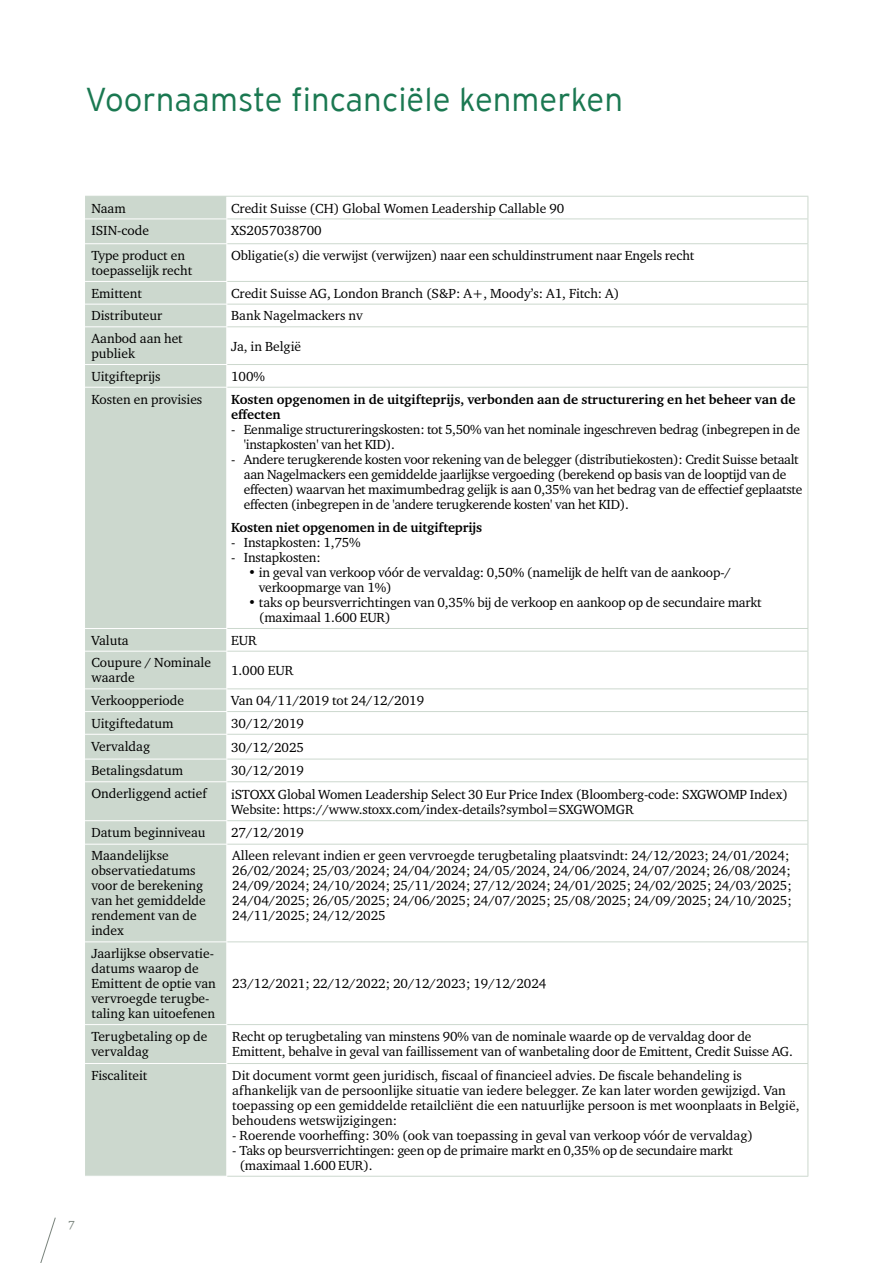
<style>
.page{position:relative;width:893px;height:1263px;background:#fff}
.page>*{position:absolute;margin:0;border:0;box-sizing:border-box;transform-origin:0 0}
.t1{font:300 33px "Interstate";color:#1a7851}
.t2{font:13.5px/15px "Charter ITC Pro";letter-spacing:-.005em;color:#000}
.t3{font:700 13.5px/15px "Charter ITC Pro";color:#000}
.t4{font:12px "Charter ITC Pro";color:#79837c}
</style>
<div class="page">
<svg style="left:40px;top:1217px;width:16px;height:46px"></svg>
<div style="left:85px;top:197px;width:141px;height:979px;background:#ccd8ce"></div>
<hr style="left:227px;top:219px;width:581px;height:1px;background:#ccd8ce">
<svg style="left:807px;top:197px;width:1px;height:46px"></svg>
<hr style="left:807px;top:244px;width:1px;height:37px;background:#ccd8ce">
<svg style="left:807px;top:282px;width:1px;height:44px"></svg>
<hr style="left:807px;top:327px;width:1px;height:37px;background:#ccd8ce">
<svg style="left:807px;top:365px;width:1px;height:22px"></svg>
<hr style="left:807px;top:388px;width:1px;height:240px;background:#ccd8ce">
<svg style="left:807px;top:629px;width:1px;height:22px"></svg>
<hr style="left:807px;top:651px;width:1px;height:37px;background:#ccd8ce">
<svg style="left:807px;top:689px;width:1px;height:92px"></svg>
<hr style="left:807px;top:782px;width:1px;height:38px;background:#ccd8ce">
<svg style="left:807px;top:821px;width:1px;height:23px"></svg>
<hr style="left:807px;top:844px;width:1px;height:97px;background:#ccd8ce">
<hr style="left:807px;top:942px;width:1px;height:82px;background:#ccd8ce">
<hr style="left:807px;top:1025px;width:1px;height:38px;background:#ccd8ce">
<hr style="left:807px;top:1064px;width:1px;height:112px;background:#ccd8ce">
<hr style="left:227px;top:243px;width:581px;height:1px;background:#ccd8ce">
<hr style="left:227px;top:281px;width:581px;height:1px;background:#ccd8ce">
<hr style="left:227px;top:304px;width:581px;height:1px;background:#ccd8ce">
<hr style="left:227px;top:326px;width:581px;height:1px;background:#ccd8ce">
<hr style="left:227px;top:364px;width:581px;height:1px;background:#ccd8ce">
<hr style="left:227px;top:387px;width:581px;height:1px;background:#ccd8ce">
<hr style="left:227px;top:628px;width:581px;height:1px;background:#ccd8ce">
<hr style="left:227px;top:651px;width:581px;height:1px;background:#ccd8ce">
<hr style="left:227px;top:688px;width:581px;height:1px;background:#ccd8ce">
<hr style="left:227px;top:711px;width:581px;height:1px;background:#ccd8ce">
<hr style="left:227px;top:734px;width:581px;height:1px;background:#ccd8ce">
<hr style="left:227px;top:759px;width:581px;height:1px;background:#ccd8ce">
<hr style="left:227px;top:781px;width:581px;height:1px;background:#ccd8ce">
<hr style="left:227px;top:820px;width:581px;height:1px;background:#ccd8ce">
<hr style="left:227px;top:844px;width:581px;height:1px;background:#ccd8ce">
<hr style="left:227px;top:941px;width:581px;height:1px;background:#ccd8ce">
<hr style="left:227px;top:1024px;width:581px;height:1px;background:#ccd8ce">
<hr style="left:227px;top:1063px;width:581px;height:1px;background:#ccd8ce">
<hr style="left:227px;top:1176px;width:581px;height:1px;background:#ccd8ce">
<hr style="left:85px;top:219px;width:142px;height:1px;background:#fff">
<hr style="left:85px;top:243px;width:142px;height:1px;background:#fff">
<hr style="left:85px;top:281px;width:142px;height:1px;background:#fff">
<hr style="left:85px;top:304px;width:142px;height:1px;background:#fff">
<hr style="left:85px;top:326px;width:142px;height:1px;background:#fff">
<hr style="left:85px;top:364px;width:142px;height:1px;background:#fff">
<hr style="left:85px;top:387px;width:142px;height:1px;background:#fff">
<hr style="left:85px;top:628px;width:142px;height:1px;background:#fff">
<hr style="left:85px;top:651px;width:142px;height:1px;background:#fff">
<hr style="left:85px;top:688px;width:142px;height:1px;background:#fff">
<hr style="left:85px;top:711px;width:142px;height:1px;background:#fff">
<hr style="left:85px;top:734px;width:142px;height:1px;background:#fff">
<hr style="left:85px;top:759px;width:142px;height:1px;background:#fff">
<hr style="left:85px;top:781px;width:142px;height:1px;background:#fff">
<hr style="left:85px;top:820px;width:142px;height:1px;background:#fff">
<hr style="left:85px;top:844px;width:142px;height:1px;background:#fff">
<hr style="left:85px;top:941px;width:142px;height:1px;background:#fff">
<hr style="left:85px;top:1024px;width:142px;height:1px;background:#fff">
<hr style="left:85px;top:1063px;width:142px;height:1px;background:#fff">
<svg style="left:226px;top:197px;width:1px;height:46px"></svg>
<svg style="left:226px;top:282px;width:1px;height:44px"></svg>
<svg style="left:226px;top:365px;width:1px;height:22px"></svg>
<svg style="left:226px;top:629px;width:1px;height:22px"></svg>
<svg style="left:226px;top:689px;width:1px;height:92px"></svg>
<svg style="left:226px;top:821px;width:1px;height:23px"></svg>
<hr style="left:227px;top:196px;width:581px;height:1px;background:#ccd8ce">
<hr style="left:85px;top:196px;width:142px;height:1px;background:#ccd8ce">
<h1 class="t1" style="left:85px;top:81px;width:540px">Voornaamste fincanciële kenmerken</h1>
<p class="t2" style="left:91px;top:200px;width:36px">Naam</p>
<p class="t2" style="left:231px;top:200px;width:335px">Credit Suisse (CH) Global Women Leadership Callable 90</p>
<p class="t2" style="left:91px;top:223px;width:59px">ISIN-code</p>
<p class="t2" style="left:231px;top:223px;width:92px">XS2057038700</p>
<p class="t2" style="left:91px;top:248px;width:102px">Type product en toepasselijk recht</p>
<p class="t2" style="left:231px;top:248px;width:465px">Obligatie(s) die verwijst (verwijzen) naar een schuldinstrument naar Engels recht</p>
<p class="t2" style="left:91px;top:285px;width:52px">Emittent</p>
<p class="t2" style="left:231px;top:285px;width:390px">Credit Suisse AG, London Branch (S&amp;P: A+, Moody’s: A1, Fitch: A)</p>
<p class="t2" style="left:91px;top:308px;width:72px">Distributeur</p>
<p class="t2" style="left:231px;top:308px;width:133px">Bank Nagelmackers nv</p>
<p class="t2" style="left:91px;top:331px;width:93px">Aanbod aan het publiek</p>
<p class="t2" style="left:231px;top:338px;width:72px">Ja, in België</p>
<p class="t2" style="left:91px;top:368px;width:71px">Uitgifteprijs</p>
<p class="t2" style="left:231px;top:368px;width:36px">100%</p>
<p class="t2" style="left:91px;top:391px;width:112px">Kosten en provisies</p>
<p class="t3" style="left:231px;top:391px;width:566px">Kosten opgenomen in de uitgifteprijs, verbonden aan de structurering en het beheer van de effecten</p>
<p class="t2" style="left:244px;top:421px;width:558px;text-indent:-13px">- Eenmalige structureringskosten: tot 5,50% van het nominale ingeschreven bedrag (inbegrepen in de 'instapkosten' van het KID).</p>
<p class="t2" style="left:244px;top:451px;width:560px;text-indent:-13px">- Andere terugkerende kosten voor rekening van de belegger (distributiekosten): Credit Suisse betaalt aan Nagelmackers een gemiddelde jaarlijkse vergoeding (berekend op basis van de looptijd van de effecten) waarvan het maximumbedrag gelijk is aan 0,35% van het bedrag van de effectief geplaatste effecten (inbegrepen in de 'andere terugkerende kosten' van het KID).</p>
<p class="t3" style="left:231px;top:520px;width:253px">Kosten niet opgenomen in de uitgifteprijs</p>
<p class="t2" style="left:231px;top:535px;width:131px">- Instapkosten: 1,75%</p>
<p class="t2" style="left:231px;top:550px;width:91px">- Instapkosten:</p>
<p class="t2" style="left:259px;top:565px;width:474px;text-indent:-11px">• in geval van verkoop vóór de vervaldag: 0,50% (namelijk de helft van de aankoop-/ verkoopmarge van 1%)</p>
<p class="t2" style="left:259px;top:595px;width:504px;text-indent:-11px">• taks op beursverrichtingen van 0,35% bij de verkoop en aankoop op de secundaire markt (maximaal 1.600 EUR)</p>
<p class="t2" style="left:91px;top:632px;width:39px">Valuta</p>
<p class="t2" style="left:231px;top:632px;width:27px">EUR</p>
<p class="t2" style="left:91px;top:655px;width:121px">Coupure / Nominale waarde</p>
<p class="t2" style="left:231px;top:663px;width:64px">1.000 EUR</p>
<p class="t2" style="left:91px;top:693px;width:94px">Verkoopperiode</p>
<p class="t2" style="left:231px;top:693px;width:195px">Van 04/11/2019 tot 24/12/2019</p>
<p class="t2" style="left:91px;top:715px;width:84px">Uitgiftedatum</p>
<p class="t2" style="left:231px;top:715px;width:75px">30/12/2019</p>
<p class="t2" style="left:91px;top:738px;width:60px">Vervaldag</p>
<p class="t2" style="left:231px;top:739px;width:75px">30/12/2025</p>
<p class="t2" style="left:91px;top:763px;width:93px">Betalingsdatum</p>
<p class="t2" style="left:231px;top:763px;width:75px">30/12/2019</p>
<p class="t2" style="left:91px;top:786px;width:117px">Onderliggend actief</p>
<p class="t2" style="left:231px;top:786px;width:558px">iSTOXX Global Women Leadership Select 30 Eur Price Index (Bloomberg-code: SXGWOMP Index)<br>Website: https://www.stoxx.com/index-details?symbol=SXGWOMGR</p>
<p class="t2" style="left:91px;top:825px;width:116px">Datum beginniveau</p>
<p class="t2" style="left:231px;top:825px;width:75px">27/12/2019</p>
<p class="t2" style="left:91px;top:848px;width:116px">Maandelijkse observatiedatums voor de berekening van het gemiddelde rendement van de index</p>
<p class="t2" style="left:232px;top:848px;width:561px">Alleen relevant indien er geen vervroegde terugbetaling plaatsvindt: 24/12/2023; 24/01/2024; 26/02/2024; 25/03/2024; 24/04/2024; 24/05/2024, 24/06/2024, 24/07/2024; 26/08/2024; 24/09/2024; 24/10/2024; 25/11/2024; 27/12/2024; 24/01/2025; 24/02/2025; 24/03/2025; 24/04/2025; 26/05/2025; 24/06/2025; 24/07/2025; 25/08/2025; 24/09/2025; 24/10/2025; 24/11/2025; 24/12/2025</p>
<p class="t2" style="left:91px;top:946px;width:126px">Jaarlijkse observatie&shy;datums waarop de<br>Emittent de optie van vervroegde terugbe&shy;taling kan uitoefenen</p>
<p class="t2" style="left:232px;top:976px;width:316px">23/12/2021; 22/12/2022; 20/12/2023; 19/12/2024</p>
<p class="t2" style="left:91px;top:1028px;width:118px">Terugbetaling op de vervaldag</p>
<p class="t2" style="left:232px;top:1029px;width:562px">Recht op terugbetaling van minstens 90% van de nominale waarde op de vervaldag door de<br>Emittent, behalve in geval van faillissement van of wanbetaling door de Emittent, Credit Suisse AG.</p>
<p class="t2" style="left:91px;top:1067px;width:57px">Fiscaliteit</p>
<p class="t2" style="left:232px;top:1067px;width:569px">Dit document vormt geen juridisch, fiscaal of financieel advies. De fiscale behandeling is afhankelijk van de persoonlijke situatie van iedere belegger. Ze kan later worden gewijzigd. Van toepassing op een gemiddelde retailcliënt die een natuurlijke persoon is met woonplaats in België, behoudens wetswijzigingen:</p>
<p class="t2" style="left:232px;top:1127px;width:522px">- Roerende voorheffing: 30% (ook van toepassing in geval van verkoop vóór de vervaldag)</p>
<p class="t2" style="left:240px;top:1142px;width:495px;text-indent:-7px">- Taks op beursverrichtingen: geen op de primaire markt en 0,35% op de secundaire markt (maximaal 1.600 EUR).</p>
<p class="t4" style="left:68px;top:1218px;width:8px">7</p>
</div>
